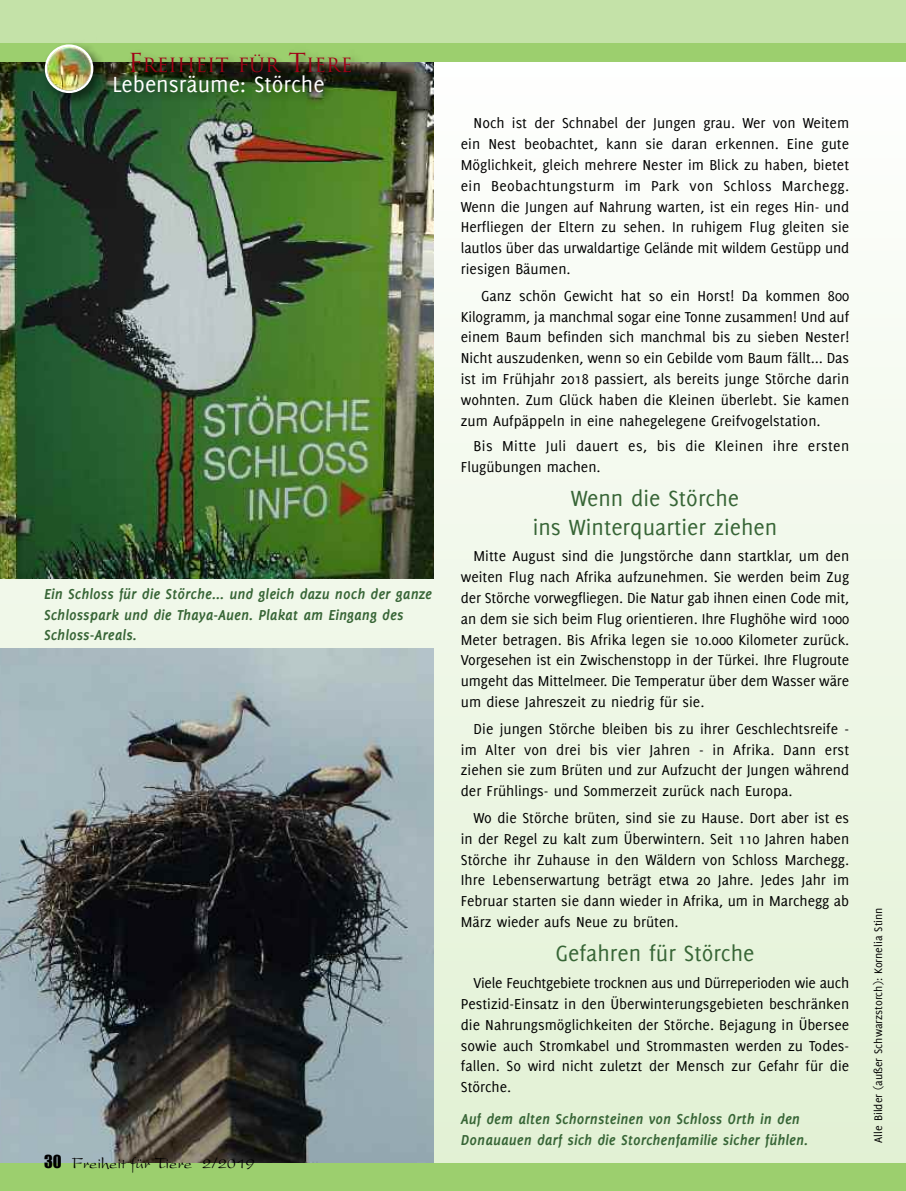
<style>
.page{position:relative;width:906px;height:1191px;background:#fff}
.page>*{position:absolute;margin:0;border:0;box-sizing:border-box;transform-origin:0 0}
.t1{font:24px/28.5px "Delicious";color:#376536;text-align:center}
.t2{font:24px "Delicious";color:#fff}
.t3{font:19.2px "Trajan";color:#a10016}
.t4{font:16.5px "President";color:#000}
.t5{font:15.75px/20.9px "Delicious";color:#000;text-align:justify}
.t6{font:italic 700 15.75px/20.9px "Delicious";color:#376536}
.t7{font:15.75px/20.9px "Delicious";letter-spacing:.02em;color:#000}
.t8{font:12px "Delicious";color:#000}
.s1{font-size:25.5px}
.s2{font-family:"Impact"}
</style>
<div class="page">
<div style="left:0;top:47px;width:906px;height:1135px;background:linear-gradient(to bottom,#fefffe,#e2f1d4)"></div>
<img style="left:0;top:648px;width:434px;height:515px">
<img style="left:0;top:61px;width:434px;height:517px">
<div style="left:0;top:1163px;width:906px;height:28px;background:#9ccf6e"></div>
<div style="left:0;top:0;width:906px;height:44px;background:#c4e2a8"></div>
<div style="left:0;top:43px;width:906px;height:18px;background:#9ccf6e"></div>
<img style="left:38px;top:61px;width:64px;height:52px">
<img style="left:42px;top:44px;width:313px;height:64px">
<img style="left:102px;top:61px;width:597px;height:67px">
<p class="t3" style="left:128px;top:54px;width:226px"><span class="s1">F</span>REIHEIT FÜR <span class="s1">T</span>IERE</p>
<h1 class="t2" style="left:112px;top:75px;width:214px">Lebensräume: Störche</h1>
<p class="t6" style="left:44px;top:584px;width:390px">Ein Schloss für die Störche... und gleich dazu noch der ganze<br>Schlosspark und die Thaya-Auen. Plakat am Eingang des<br>Schloss-Areals.</p>
<p class="t4" style="left:44px;top:1158px;width:212px"><span class="s2">30</span> Freiheit für Tiere 2/2019</p>
<p class="t5" style="left:461px;top:114px;width:390px;text-indent:13px">Noch ist der Schnabel der Jungen grau. Wer von Weitem ein Nest beobachtet, kann sie daran erkennen. Eine gute Möglichkeit, gleich mehrere Nester im Blick zu haben, bietet ein Beobachtungsturm im Park von Schloss Marchegg.<br>Wenn die Jungen auf Nahrung warten, ist ein reges Hin- und Herfliegen der Eltern zu sehen. In ruhigem Flug gleiten sie lautlos über das urwaldartige Gelände mit wildem Gestüpp und riesigen Bäumen.</p>
<p class="t5" style="left:461px;top:286px;width:390px;text-indent:20px">Ganz schön Gewicht hat so ein Horst! Da kommen 800<br>Kilogramm, ja manchmal sogar eine Tonne zusammen! Und auf einem Baum befinden sich manchmal bis zu sieben Nester!<br>Nicht auszudenken, wenn so ein Gebilde vom Baum fällt... Das ist im Frühjahr 2018 passiert, als bereits junge Störche darin wohnten. Zum Glück haben die Kleinen überlebt. Sie kamen zum Aufpäppeln in eine nahegelegene Greifvogelstation.</p>
<p class="t7" style="left:461px;top:436px;width:390px;text-indent:13px">Bis Mitte Juli dauert es, bis die Kleinen ihre ersten<br>Flugübungen machen.</p>
<h1 class="t1" style="left:532px;top:485px;width:246px">Wenn die Störche<br>ins Winterquartier ziehen</h1>
<p class="t5" style="left:461px;top:547px;width:390px;text-indent:13px">Mitte August sind die Jungstörche dann startklar, um den weiten Flug nach Afrika aufzunehmen. Sie werden beim Zug der Störche vorwegfliegen. Die Natur gab ihnen einen Code mit, an dem sie sich beim Flug orientieren. Ihre Flughöhe wird 1000<br>Meter betragen. Bis Afrika legen sie 10.000 Kilometer zurück.<br>Vorgesehen ist ein Zwischenstopp in der Türkei. Ihre Flugroute umgeht das Mittelmeer. Die Temperatur über dem Wasser wäre um diese Jahreszeit zu niedrig für sie.</p>
<p class="t5" style="left:461px;top:719px;width:390px;text-indent:13px">Die jungen Störche bleiben bis zu ihrer Geschlechtsreife - im Alter von drei bis vier Jahren - in Afrika. Dann erst ziehen sie zum Brüten und zur Aufzucht der Jungen während der Frühlings- und Sommerzeit zurück nach Europa.</p>
<p class="t5" style="left:461px;top:808px;width:390px;text-indent:13px">Wo die Störche brüten, sind sie zu Hause. Dort aber ist es in der Regel zu kalt zum Überwintern. Seit 110 Jahren haben Störche ihr Zuhause in den Wäldern von Schloss Marchegg.<br>Ihre Lebenserwartung beträgt etwa 20 Jahre. Jedes Jahr im Februar starten sie dann wieder in Afrika, um in Marchegg ab März wieder aufs Neue zu brüten.</p>
<h1 class="t1" style="left:555px;top:941px;width:201px">Gefahren für Störche</h1>
<p class="t5" style="left:461px;top:973px;width:390px;text-indent:13px">Viele Feuchtgebiete trocknen aus und Dürreperioden wie auch Pestizid-Einsatz in den Überwinterungsgebieten beschränken die Nahrungsmöglichkeiten der Störche. Bejagung in Übersee sowie auch Stromkabel und Strommasten werden zu Todes&shy;fallen. So wird nicht zuletzt der Mensch zur Gefahr für die Störche.</p>
<p class="t6" style="left:461px;top:1109px;width:349px">Auf dem alten Schornsteinen von Schloss Orth in den<br>Donauauen darf sich die Storchenfamilie sicher fühlen.</p>
<p class="t8" style="left:874px;top:1142px;width:237px;rotate:-90deg">Alle Bilder (außer Schwarzstorch): Kornelia Stinn</p>
</div>
